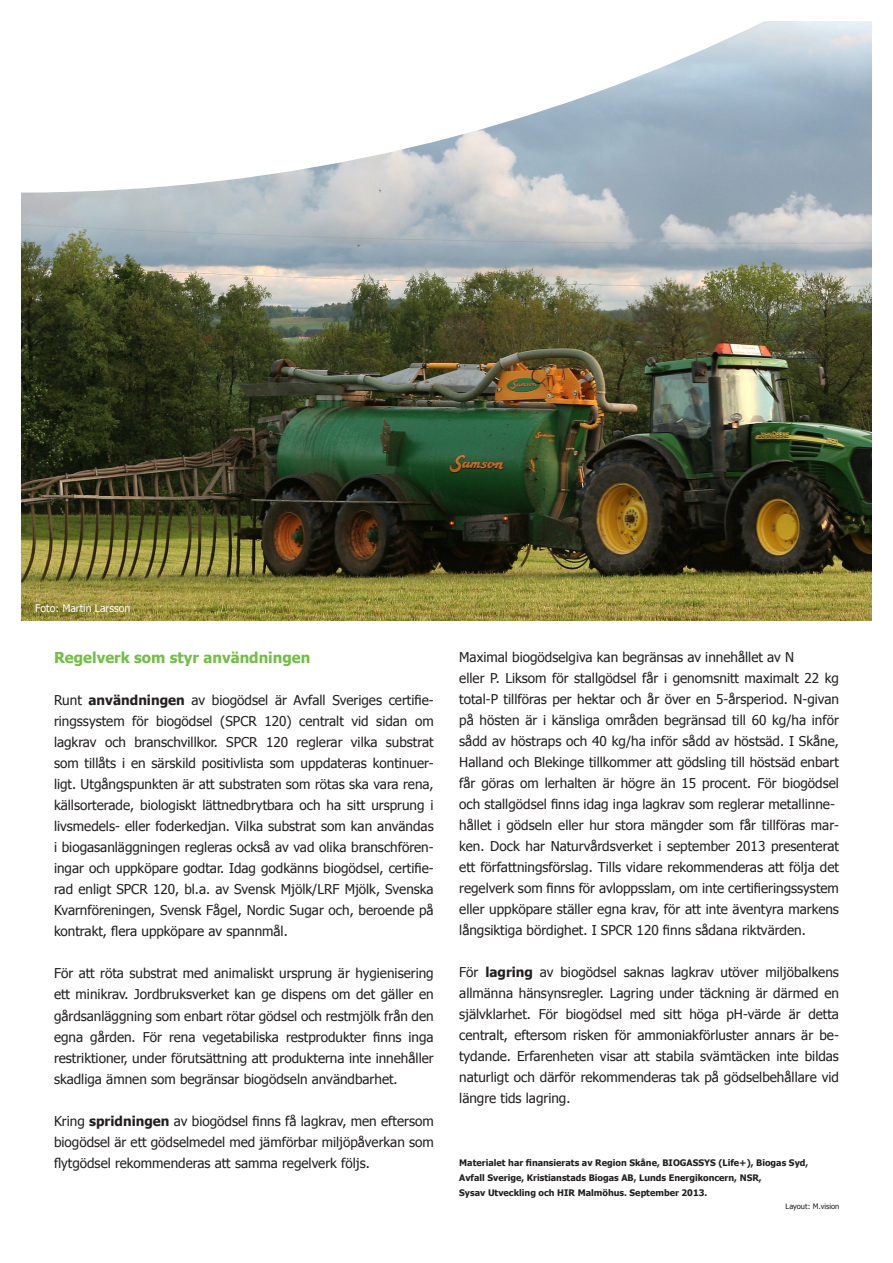
<style>
.page{position:relative;width:893px;height:1263px;background:#fff}
.page>*{position:absolute;margin:0;border:0;box-sizing:border-box;transform-origin:0 0}
.t1{font:700 15px "Tahoma";color:#71bf44}
.t2{font:13.5px/21px "Tahoma";color:#231f20;text-align:justify}
.t3{font:10.5px "Tahoma";color:#fff}
.t4{font:700 9px "Tahoma";color:#231f20}
.t5{font:7.5px "Tahoma";color:#231f20}
.s1{font-weight:700}
</style>
<div class="page">
<img style="left:21px;top:21px;width:851px;height:600px">
<svg style="left:21px;top:21px;width:748px;height:172px"></svg>
<p class="t3" style="left:35px;top:601px;width:97px">Foto: Martin Larsson</p>
<p class="t1" style="left:54px;top:647px;width:258px">Regelverk som styr användningen</p>
<p class="t2" style="left:54px;top:689px;width:381px">Runt <span class="s1">användningen</span> av biogödsel är Avfall Sveriges certifie&shy;ringssystem för biogödsel (SPCR 120) centralt vid sidan om lagkrav och branschvillkor. SPCR 120 reglerar vilka substrat som tillåts i en särskild positivlista som uppdateras kontinuer&shy;ligt. Utgångspunkten är att substraten som rötas ska vara rena, källsorterade, biologiskt lättnedbrytbara och ha sitt ursprung i livsmedels- eller foderkedjan. Vilka substrat som kan användas i biogasanläggningen regleras också av vad olika branschfören&shy;ingar och uppköpare godtar. Idag godkänns biogödsel, certifie&shy;rad enligt SPCR 120, bl.a. av Svensk Mjölk/LRF Mjölk, Svenska Kvarnföreningen, Svensk Fågel, Nordic Sugar och, beroende på kontrakt, flera uppköpare av spannmål.</p>
<p class="t2" style="left:54px;top:962px;width:381px">För att röta substrat med animaliskt ursprung är hygienisering ett minikrav. Jordbruksverket kan ge dispens om det gäller en gårdsanläggning som enbart rötar gödsel och restmjölk från den egna gården. För rena vegetabiliska restprodukter finns inga restriktioner, under förutsättning att produkterna inte innehåller skadliga ämnen som begränsar biogödseln användbarhet.</p>
<p class="t2" style="left:54px;top:1109px;width:381px">Kring <span class="s1">spridningen</span> av biogödsel finns få lagkrav, men eftersom biogödsel är ett gödselmedel med jämförbar miljöpåverkan som flytgödsel rekommenderas att samma regelverk följs.</p>
<p class="t2" style="left:459px;top:646px;width:336px">Maximal biogödselgiva kan begränsas av innehållet av N</p>
<p class="t2" style="left:459px;top:667px;width:381px">eller P. Liksom för stallgödsel får i genomsnitt maximalt 22 kg total-P tillföras per hektar och år över en 5-årsperiod. N-givan på hösten är i känsliga områden begränsad till 60 kg/ha inför sådd av höstraps och 40 kg/ha inför sådd av höstsäd. I Skåne, Halland och Blekinge tillkommer att gödsling till höstsäd enbart får göras om lerhalten är högre än 15 procent. För biogödsel och stallgödsel finns idag inga lagkrav som reglerar metallinne-</p>
<p class="t2" style="left:459px;top:814px;width:381px">hållet i gödseln eller hur stora mängder som får tillföras mar&shy;ken. Dock har Naturvårdsverket i september 2013 presenterat ett författningsförslag. Tills vidare rekommenderas att följa det regelverk som finns för avloppsslam, om inte certifieringssystem eller uppköpare ställer egna krav, för att inte äventyra markens långsiktiga bördighet. I SPCR 120 finns sådana riktvärden.</p>
<p class="t2" style="left:459px;top:961px;width:381px">För <span class="s1">lagring</span> av biogödsel saknas lagkrav utöver miljöbalkens allmänna hänsynsregler. Lagring under täckning är därmed en självklarhet. För biogödsel med sitt höga pH-värde är detta centralt, eftersom risken för ammoniakförluster annars är be&shy;tydande. Erfarenheten visar att stabila svämtäcken inte bildas naturligt och därför rekommenderas tak på gödselbehållare vid längre tids lagring.</p>
<p class="t4" style="left:459px;top:1156px;width:351px">Materialet har finansierats av Region Skåne, BIOGASSYS (Life+), Biogas Syd,</p>
<p class="t4" style="left:459px;top:1171px;width:304px">Avfall Sverige, Kristianstads Biogas AB, Lunds Energikoncern, NSR,</p>
<p class="t4" style="left:459px;top:1186px;width:250px">Sysav Utveckling och HIR Malmöhus. September 2013.</p>
<p class="t5" style="left:786px;top:1201px;width:55px">Layout: M.vision</p>
</div>
